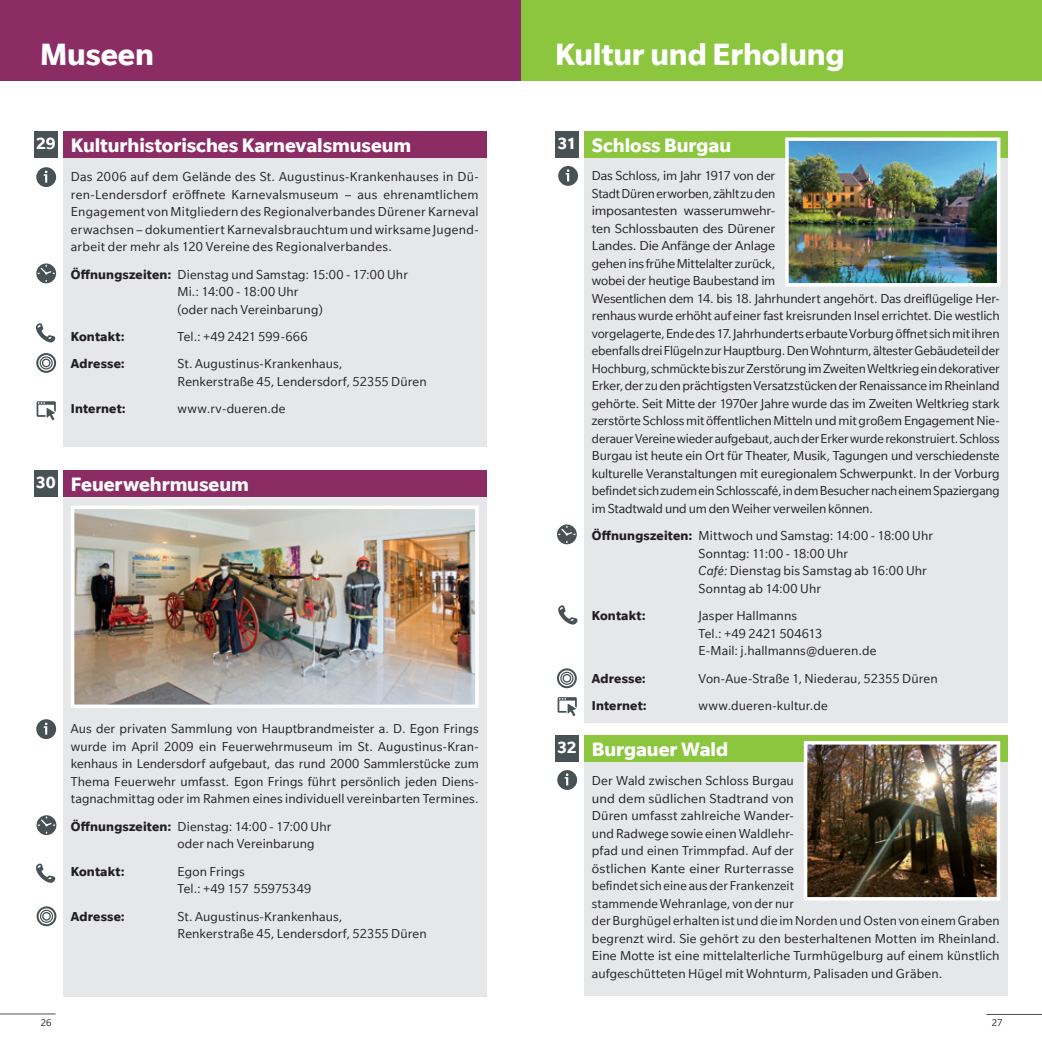
<style>
.page{position:relative;width:1042px;height:1042px;background:#fff}
.page>*{position:absolute;margin:0;border:0;box-sizing:border-box;transform-origin:0 0}
.t1{font:700 33.25px "Slate";letter-spacing:-.005em;color:#fff}
.t2{font:700 21px "Slate";letter-spacing:-.005em;color:#fff}
.t3{font:700 17.5px "Slate";letter-spacing:-.015em;color:#fff}
.t4{font:14px/17.5px "Slate";color:#231f20}
.t5{font:700 14px "Slate";letter-spacing:.01em;color:#231f20}
.t6{font:10.5px "Slate";color:#231f20}
.s1{font-weight:700}
.s2{font-style:italic}
</style>
<div class="page">
<hr style="left:0;top:1013px;width:56px;height:1px;background:#485255">
<hr style="left:986px;top:1014px;width:56px;height:1px;background:#485255">
<div style="left:0;top:0;width:521px;height:80px;background:#8c2c65"></div>
<div style="left:63px;top:131px;width:423px;height:315px;background:#e6e7e9"></div>
<div style="left:63px;top:131px;width:423px;height:27px;background:#8c2c65"></div>
<div style="left:34px;top:131px;width:24px;height:27px;background:#485255"></div>
<div style="left:63px;top:470px;width:423px;height:527px;background:#e6e7e9"></div>
<div style="left:63px;top:470px;width:423px;height:27px;background:#8c2c65"></div>
<div style="left:34px;top:470px;width:24px;height:27px;background:#485255"></div>
<img style="left:76px;top:510px;width:398px;height:193px">
<div style="left:71px;top:505px;width:408px;height:203px;border:4px solid #fff"></div>
<div style="left:36px;top:719px;width:20px;height:20px;background:#485255;border-radius:50%"></div>
<svg style="left:44px;top:722px;width:4px;height:12px"></svg>
<div style="left:37px;top:815px;width:19px;height:20px;background:#485255;border-radius:50%"></div>
<svg style="left:38px;top:817px;width:17px;height:9px"></svg>
<svg style="left:37px;top:906px;width:19px;height:20px"></svg>
<div style="left:39px;top:908px;width:15px;height:16px;border:1px solid #fff;border-radius:50%"></div>
<div style="left:43px;top:913px;width:7px;height:6px;background:#fff;border-radius:50%"></div>
<div style="left:41px;top:911px;width:11px;height:10px;border:1px solid #fff;border-radius:50%"></div>
<div style="left:36px;top:167px;width:20px;height:20px;background:#485255;border-radius:50%"></div>
<svg style="left:44px;top:171px;width:4px;height:12px"></svg>
<svg style="left:36px;top:263px;width:20px;height:20px"></svg>
<svg style="left:38px;top:265px;width:16px;height:16px"></svg>
<svg style="left:36px;top:353px;width:20px;height:20px"></svg>
<div style="left:38px;top:355px;width:16px;height:16px;border:1px solid #fff;border-radius:50%"></div>
<svg style="left:43px;top:360px;width:6px;height:6px"></svg>
<div style="left:41px;top:358px;width:11px;height:10px;border:1px solid #fff;border-radius:50%"></div>
<svg style="left:37px;top:401px;width:19px;height:19px"></svg>
<svg style="left:36px;top:863px;width:19px;height:20px"></svg>
<svg style="left:36px;top:323px;width:19px;height:19px"></svg>
<div style="left:584px;top:131px;width:423px;height:592px;background:#e6e7e9"></div>
<div style="left:584px;top:736px;width:423px;height:259px;background:#e6e7e9"></div>
<div style="left:584px;top:131px;width:423px;height:27px;background:#8bc63e"></div>
<div style="left:584px;top:735px;width:423px;height:27px;background:#8bc63e"></div>
<div style="left:555px;top:131px;width:24px;height:27px;background:#485255"></div>
<div style="left:555px;top:735px;width:24px;height:27px;background:#485255"></div>
<img style="left:790px;top:142px;width:205px;height:139px">
<div style="left:785px;top:137px;width:215px;height:149px;border:4px solid #fff"></div>
<div style="left:558px;top:166px;width:20px;height:20px;background:#485255;border-radius:50%"></div>
<svg style="left:565px;top:169px;width:4px;height:12px"></svg>
<svg style="left:557px;top:668px;width:20px;height:20px"></svg>
<div style="left:559px;top:670px;width:16px;height:16px;border:1px solid #fff;border-radius:50%"></div>
<svg style="left:564px;top:675px;width:6px;height:6px"></svg>
<div style="left:561px;top:673px;width:11px;height:10px;border:1px solid #fff;border-radius:50%"></div>
<svg style="left:557px;top:697px;width:20px;height:19px"></svg>
<svg style="left:557px;top:524px;width:20px;height:20px"></svg>
<svg style="left:559px;top:526px;width:16px;height:16px"></svg>
<div style="left:557px;top:770px;width:20px;height:20px;background:#485255;border-radius:50%"></div>
<svg style="left:565px;top:773px;width:3px;height:12px"></svg>
<svg style="left:558px;top:605px;width:19px;height:19px"></svg>
<img style="left:809px;top:746px;width:186px;height:149px">
<div style="left:804px;top:741px;width:196px;height:159px;border:4px solid #fff"></div>
<div style="left:521px;top:0;width:521px;height:80px;background:#8bc63e"></div>
<p class="t1" style="left:40px;top:35px;width:115px">Museen</p>
<p class="t3" style="left:36px;top:134px;width:21px">29</p>
<p class="t2" style="left:71px;top:134px;width:342px">Kulturhistorisches Karnevalsmuseum</p>
<p class="t4" style="left:71px;top:168px;width:409px;text-align:justify">Das 2006 auf dem Gelände des St. Augustinus-Krankenhauses in Dü&shy;ren-Lendersdorf eröffnete Karnevalsmuseum – aus ehrenamtlichem Engagement von Mitgliedern des Regionalverbandes Dürener Karneval erwachsen – dokumentiert Karnevalsbrauchtum und wirksame Jugend&shy;arbeit der mehr als 120 Vereine des Regionalverbandes.</p>
<p class="t4" style="left:178px;top:265px;width:232px;text-indent:-107px"><span class="s1">Öffnungszeiten:</span> Dienstag und Samstag: 15:00 - 17:00 Uhr<br>Mi.: 14:00 - 18:00 Uhr<br>(oder nach Vereinbarung)</p>
<p class="t5" style="left:71px;top:329px;width:55px">Kontakt:</p>
<p class="t4" style="left:178px;top:328px;width:131px">Tel.: +49 2421 599-666</p>
<p class="t5" style="left:71px;top:356px;width:56px">Adresse:</p>
<p class="t4" style="left:178px;top:355px;width:251px">St. Augustinus-Krankenhaus,<br>Renkerstraße 45, Lendersdorf, 52355 Düren</p>
<p class="t5" style="left:71px;top:401px;width:57px">Internet:</p>
<p class="t4" style="left:178px;top:400px;width:109px">www.rv-dueren.de</p>
<p class="t3" style="left:36px;top:473px;width:21px">30</p>
<p class="t2" style="left:71px;top:472px;width:179px">Feuerwehrmuseum</p>
<p class="t4" style="left:71px;top:720px;width:409px;text-align:justify">Aus der privaten Sammlung von Hauptbrandmeister a. D. Egon Frings wurde im April 2009 ein Feuerwehrmuseum im St. Augustinus-Kran&shy;kenhaus in Lendersdorf aufgebaut, das rund 2000 Sammlerstücke zum Thema Feuerwehr umfasst. Egon Frings führt persönlich jeden Diens&shy;tagnachmittag oder im Rahmen eines individuell vereinbarten Termines.</p>
<p class="t4" style="left:178px;top:817px;width:155px;text-indent:-107px"><span class="s1">Öffnungszeiten:</span> Dienstag: 14:00 - 17:00 Uhr oder nach Vereinbarung</p>
<p class="t5" style="left:71px;top:863px;width:55px">Kontakt:</p>
<p class="t4" style="left:178px;top:862px;width:135px">Egon Frings<br>Tel.: +49 157 55975349</p>
<p class="t5" style="left:71px;top:908px;width:56px">Adresse:</p>
<p class="t4" style="left:178px;top:907px;width:251px">St. Augustinus-Krankenhaus,<br>Renkerstraße 45, Lendersdorf, 52355 Düren</p>
<p class="t1" style="left:555px;top:35px;width:291px">Kultur und Erholung</p>
<p class="t3" style="left:557px;top:134px;width:21px">31</p>
<p class="t2" style="left:592px;top:134px;width:141px">Schloss Burgau</p>
<p class="t3" style="left:557px;top:737px;width:21px">32</p>
<p class="t4" style="left:592px;top:167px;width:409px">Das Schloss, im Jahr 1917 von der<br>Stadt Düren erworben, zählt zu den<br>imposantesten wasserumwehr-<br>ten Schlossbauten des Dürener<br>Landes. Die Anfänge der Anlage<br>gehen ins frühe Mittelalter zurück,<br>wobei der heutige Baubestand im<br>Wesentlichen dem 14. bis 18. Jahrhundert angehört. Das dreiflügelige Her&shy;renhaus wurde erhöht auf einer fast kreisrunden Insel errichtet. Die westlich vorgelagerte, Ende des 17. Jahrhunderts erbaute Vorburg öffnet sich mit ihren ebenfalls drei Flügeln zur Hauptburg. Den Wohnturm, ältester Gebäudeteil der Hochburg, schmückte bis zur Zerstörung im Zweiten Weltkrieg ein dekorativer Erker, der zu den prächtigsten Versatzstücken der Renaissance im Rheinland gehörte. Seit Mitte der 1970er Jahre wurde das im Zweiten Weltkrieg stark zerstörte Schloss mit öffentlichen Mitteln und mit großem Engagement Nie&shy;derauer Vereine wieder aufgebaut, auch der Erker wurde rekonstruiert. Schloss Burgau ist heute ein Ort für Theater, Musik, Tagungen und verschiedenste kulturelle Veranstaltungen mit euregionalem Schwerpunkt. In der Vorburg befindet sich zudem ein Schlosscafé, in dem Besucher nach einem Spaziergang im Stadtwald und um den Weiher verweilen können.</p>
<p class="t4" style="left:698px;top:527px;width:236px;text-indent:-107px"><span class="s1">Öffnungszeiten:</span> Mittwoch und Samstag: 14:00 - 18:00 Uhr Sonntag: 11:00 - 18:00 Uhr<br><span class="s2">Café:</span> Dienstag bis Samstag ab 16:00 Uhr Sonntag ab 14:00 Uhr</p>
<p class="t5" style="left:592px;top:608px;width:55px">Kontakt:</p>
<p class="t4" style="left:698px;top:607px;width:179px">Jasper Hallmanns<br>Tel.: +49 2421 504613<br>E-Mail: j.hallmanns@dueren.de</p>
<p class="t5" style="left:592px;top:670px;width:56px">Adresse:</p>
<p class="t4" style="left:698px;top:669px;width:241px">Von-Aue-Straße 1, Niederau, 52355 Düren</p>
<p class="t5" style="left:592px;top:698px;width:57px">Internet:</p>
<p class="t4" style="left:698px;top:697px;width:131px">www.dueren-kultur.de</p>
<p class="t2" style="left:592px;top:737px;width:138px">Burgauer Wald</p>
<p class="t4" style="left:592px;top:772px;width:409px">Der Wald zwischen Schloss Burgau<br>und dem südlichen Stadtrand von<br>Düren umfasst zahlreiche Wander-<br>und Radwege sowie einen Waldlehr-<br>pfad und einen Trimmpfad. Auf der<br>östlichen Kante einer Rurterrasse<br>befindet sich eine aus der Frankenzeit<br>stammende Wehranlage, von der nur<br>der Burghügel erhalten ist und die im Norden und Osten von einem Graben begrenzt wird. Sie gehört zu den besterhaltenen Motten im Rheinland.<br>Eine Motte ist eine mittelalterliche Turmhügelburg auf einem künstlich aufgeschütteten Hügel mit Wohnturm, Palisaden und Gräben.</p>
<p class="t6" style="left:41px;top:1017px;width:12px">26</p>
<p class="t6" style="left:992px;top:1017px;width:12px">27</p>
</div>
